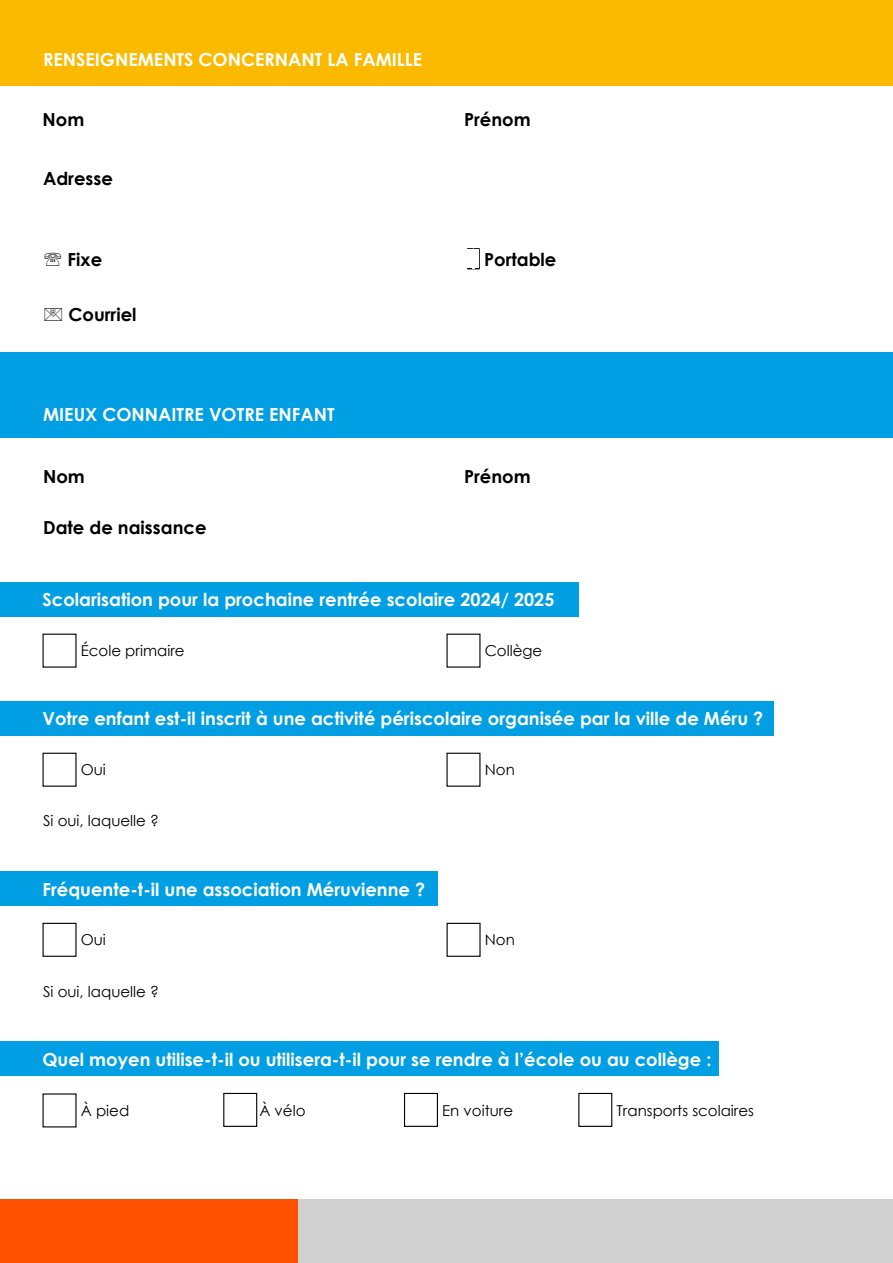
<style>
.page{position:relative;width:893px;height:1263px;background:#fff}
.page>*{position:absolute;margin:0;border:0;box-sizing:border-box;transform-origin:0 0}
.t1{font:700 18px "Century Gothic";color:#fff}
.t2{font:700 18px "Century Gothic";color:#000}
.t3{font:15px "Century Gothic";color:#000}
.t4{font:7.5px "Century Gothic";color:#000}
</style>
<div class="page">
<div style="left:43px;top:923px;width:34px;height:34px;border:1px solid #000"></div>
<div style="left:447px;top:923px;width:34px;height:34px;border:1px solid #000"></div>
<div style="left:223px;top:1093px;width:34px;height:34px;border:1px solid #000"></div>
<div style="left:404px;top:1093px;width:34px;height:34px;border:1px solid #000"></div>
<div style="left:578px;top:1093px;width:34px;height:34px;border:1px solid #000"></div>
<div style="left:0;top:0;width:893px;height:85px;background:#fbba00"></div>
<div style="left:1px;top:353px;width:892px;height:85px;background:#009fe3"></div>
<div style="left:0;top:583px;width:578px;height:34px;background:#009fe3"></div>
<div style="left:0;top:702px;width:774px;height:34px;background:#009fe3"></div>
<div style="left:0;top:872px;width:438px;height:34px;background:#009fe3"></div>
<div style="left:0;top:1042px;width:719px;height:34px;background:#009fe3"></div>
<div style="left:0;top:1199px;width:893px;height:64px;background:#d0d0d0"></div>
<div style="left:0;top:1199px;width:298px;height:64px;background:#ff5200"></div>
<p class="t1" style="left:43px;top:46px;width:381px">RENSEIGNEMENTS CONCERNANT LA FAMILLE</p>
<p class="t2" style="left:43px;top:106px;width:43px">Nom</p>
<p class="t2" style="left:464px;top:106px;width:68px">Prénom</p>
<p class="t2" style="left:43px;top:165px;width:71px">Adresse</p>
<p class="t2" style="left:68px;top:245px;width:36px">Fixe</p>
<p class="t4" style="left:50px;top:306px;width:8px">@</p>
<p class="t2" style="left:68px;top:301px;width:70px">Courriel</p>
<p class="t1" style="left:43px;top:401px;width:293px">MIEUX CONNAITRE VOTRE ENFANT</p>
<p class="t2" style="left:43px;top:463px;width:43px">Nom</p>
<p class="t2" style="left:43px;top:514px;width:165px">Date de naissance</p>
<p class="t2" style="left:484px;top:245px;width:74px">Portable</p>
<p class="t2" style="left:464px;top:463px;width:68px">Prénom</p>
<p class="t1" style="left:43px;top:586px;width:513px">Scolarisation pour la prochaine rentrée scolaire 2024/ 2025</p>
<p class="t3" style="left:81px;top:640px;width:105px">École primaire</p>
<p class="t3" style="left:485px;top:640px;width:59px">Collège</p>
<p class="t1" style="left:43px;top:705px;width:722px">Votre enfant est-il inscrit à une activité périscolaire organisée par la ville de Méru ?</p>
<p class="t3" style="left:81px;top:759px;width:27px">Oui</p>
<p class="t3" style="left:43px;top:810px;width:117px">Si oui, laquelle ?</p>
<p class="t1" style="left:43px;top:875px;width:384px">Fréquente-t-il une association Méruvienne ?</p>
<p class="t3" style="left:81px;top:929px;width:27px">Oui</p>
<p class="t3" style="left:43px;top:981px;width:117px">Si oui, laquelle ?</p>
<p class="t3" style="left:485px;top:759px;width:32px">Non</p>
<p class="t3" style="left:485px;top:929px;width:32px">Non</p>
<p class="t1" style="left:43px;top:1045px;width:670px">Quel moyen utilise-t-il ou utilisera-t-il pour se rendre à l’école ou au collège :</p>
<p class="t3" style="left:81px;top:1100px;width:50px">À pied</p>
<p class="t3" style="left:259px;top:1100px;width:48px">À vélo</p>
<p class="t3" style="left:442px;top:1100px;width:72px">En voiture</p>
<p class="t3" style="left:617px;top:1100px;width:139px">Transports scolaires</p>
</div>
